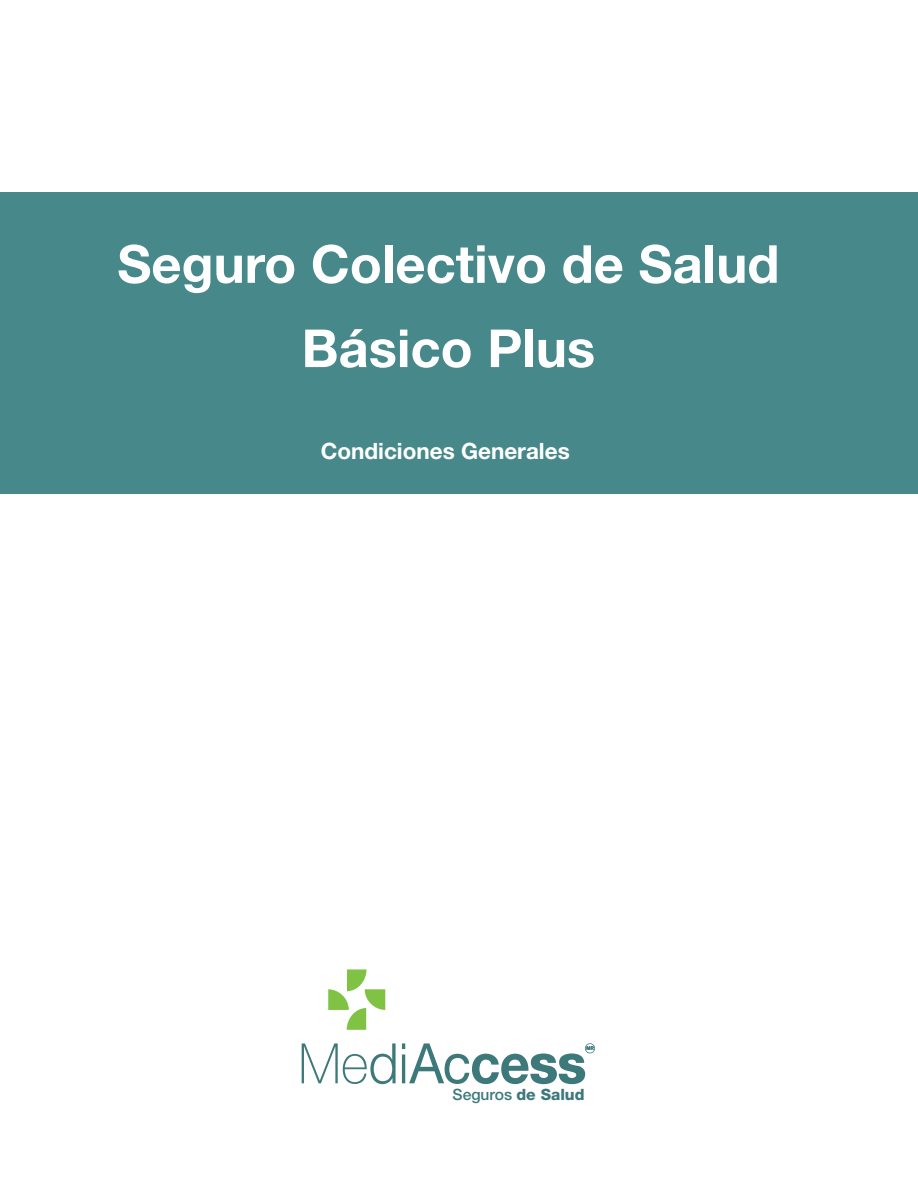
<style>
.page{position:relative;width:918px;height:1188px;background:#fff}
.page>*{position:absolute;margin:0;border:0;box-sizing:border-box;transform-origin:0 0}
.titulo{font:700 52.5px "Helvetica Neue LT Std";color:#fff}
.titulo-2{font:700 22.5px "Helvetica Neue LT Std";color:#fff}
.t1{font:500 15.6px "Helvetica Neue LT Std";color:#3d797b}
.s1{font-weight:800}
</style>
<div class="page">
<div style="left:0;top:192px;width:918px;height:302px;background:#47888b"></div>
<svg style="left:302px;top:1043px;width:94px;height:41px"></svg>
<svg style="left:328px;top:969px;width:57px;height:61px"></svg>
<svg style="left:402px;top:1043px;width:193px;height:41px"></svg>
<p class="titulo" style="left:117px;top:232px;width:664px">Seguro Colectivo de Salud</p>
<p class="titulo" style="left:302px;top:316px;width:295px">Básico Plus</p>
<p class="titulo-2" style="left:321px;top:437px;width:251px">Condiciones Generales</p>
<p class="t1" style="left:453px;top:1085px;width:134px">Seguros <span class="s1">de Salud</span></p>
</div>
